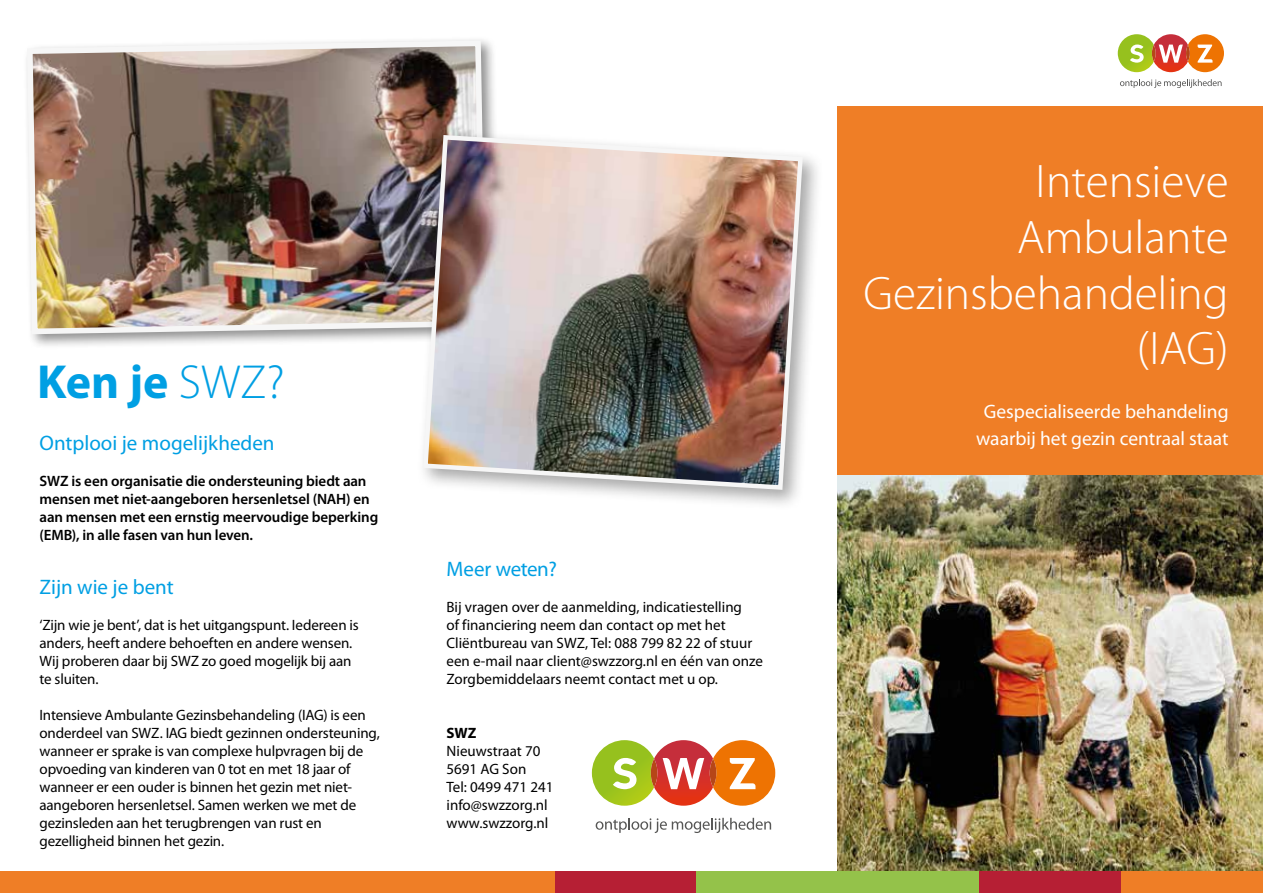
<style>
.page{position:relative;width:1263px;height:893px;background:#fff}
.page>*{position:absolute;margin:0;border:0;box-sizing:border-box;transform-origin:0 0}
.t1{font:700 48px "Myriad Pro";color:#009fe3}
.t2{font:300 47.25px/55.5px "Myriad Pro";color:#fff;text-align:right}
.t3{font:21px "Myriad Pro";color:#009fe3}
.t4{font:21px "Myriad Pro";letter-spacing:-.02em;color:#009fe3}
.t5{font:19.5px/27px "Myriad Pro";color:#fff;text-align:center}
.t6{font:15px/18px "Myriad Pro";letter-spacing:-.005em;color:#000}
.t7{font:600 15px/18px "Myriad Pro";letter-spacing:-.005em;color:#000}
.t8{font:700 15px "Myriad Pro";color:#000}
.s1{font-weight:300}
</style>
<div class="page">
<img style="left:838px;top:475px;width:425px;height:397px">
<div style="left:0;top:872px;width:412px;height:21px;background:#ef7e26"></div>
<div style="left:838px;top:106px;width:425px;height:369px;background:#ef7e26"></div>
<div style="left:838px;top:872px;width:142px;height:21px;background:#94c24a"></div>
<div style="left:979px;top:872px;width:142px;height:21px;background:#b61f34"></div>
<div style="left:1121px;top:872px;width:142px;height:21px;background:#ef7e26"></div>
<div style="left:696px;top:872px;width:142px;height:21px;background:#94c24a"></div>
<div style="left:554px;top:872px;width:142px;height:21px;background:#b61f34"></div>
<div style="left:400px;top:872px;width:154px;height:21px;background:#ef7e26"></div>
<svg style="left:592px;top:740px;width:183px;height:66px"></svg>
<svg style="left:710px;top:759px;width:6px;height:28px"></svg>
<svg style="left:596px;top:818px;width:175px;height:15px"></svg>
<div style="left:22px;top:36px;width:479px;height:314px;background:#000;opacity:.44"></div>
<img style="left:24px;top:38px;width:465px;height:299px">
<svg style="left:1118px;top:34px;width:106px;height:38px"></svg>
<svg style="left:1186px;top:45px;width:4px;height:17px"></svg>
<svg style="left:1120px;top:79px;width:101px;height:9px"></svg>
<div style="left:417px;top:129px;width:407px;height:382px;background:#000;opacity:.35"></div>
<img style="left:421px;top:133px;width:384px;height:359px">
<h1 class="t1" style="left:37px;top:355px;width:249px">Ken je <span class="s1">SWZ?</span></h1>
<h3 class="t3" style="left:40px;top:430px;width:237px">Ontplooi je mogelijkheden</h3>
<p class="t7" style="left:40px;top:472px;width:340px">SWZ is een organisatie die ondersteuning biedt aan mensen met niet-aangeboren hersenletsel (NAH) en aan mensen met een ernstig meervoudige beperking (EMB), in alle fasen van hun leven.</p>
<h3 class="t3" style="left:40px;top:574px;width:136px">Zijn wie je bent</h3>
<p class="t6" style="left:40px;top:616px;width:321px">‘Zijn wie je bent’, dat is het uitgangspunt. Iedereen is anders, heeft andere behoeften en andere wensen.<br>Wij proberen daar bij SWZ zo goed mogelijk bij aan te sluiten.</p>
<p class="t6" style="left:40px;top:706px;width:342px">Intensieve Ambulante Gezinsbehandeling (IAG) is een onderdeel van SWZ. IAG biedt gezinnen ondersteuning, wanneer er sprake is van complexe hulpvragen bij de opvoeding van kinderen van 0 tot en met 18 jaar of wanneer er een ouder is binnen het gezin met niet&shy;aangeboren hersenletsel. Samen werken we met de gezinsleden aan het terugbrengen van rust en gezelligheid binnen het gezin.</p>
<h3 class="t4" style="left:446px;top:556px;width:112px">Meer weten?</h3>
<p class="t6" style="left:446px;top:598px;width:318px">Bij vragen over de aanmelding, indicatiestelling<br>of financiering neem dan contact op met het Cliëntbureau van SWZ, Tel: 088 799 82 22 of stuur een e-mail naar client@swzzorg.nl en één van onze Zorgbemiddelaars neemt contact met u op.</p>
<p class="t8" style="left:446px;top:725px;width:32px">SWZ</p>
<p class="t6" style="left:446px;top:742px;width:109px">Nieuwstraat 70<br>5691 AG Son<br>Tel: 0499 471 241 info@swzzorg.nl www.swzzorg.nl</p>
<h2 class="t2" style="left:863px;top:155px;width:367px">Intensieve<br>Ambulante<br>Gezinsbehandeling (IAG)</h2>
<h3 class="t5" style="left:976px;top:398px;width:254px">Gespecialiseerde behandeling waarbij het gezin centraal staat</h3>
</div>
